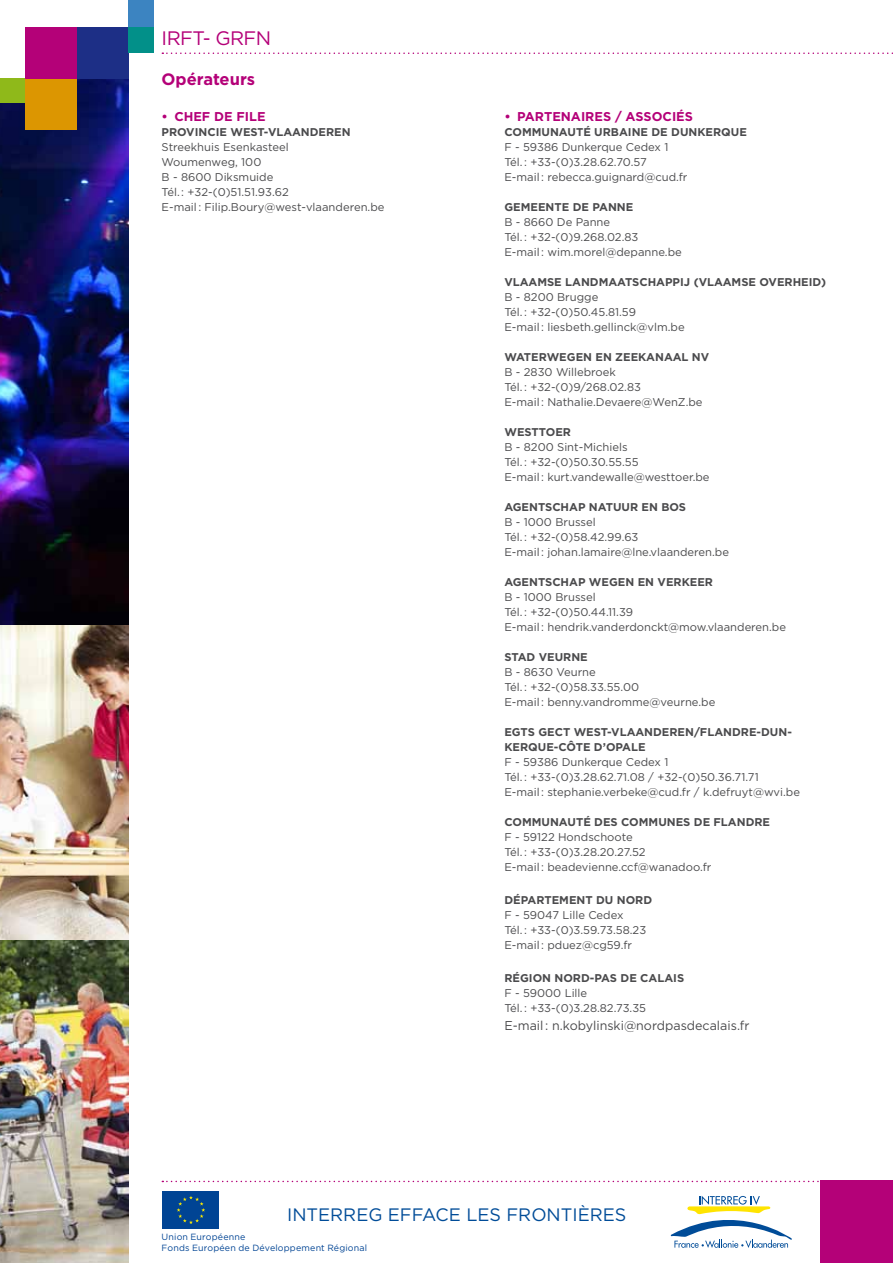
<style>
.page{position:relative;width:893px;height:1263px;background:#fff}
.page>*{position:absolute;margin:0;border:0;box-sizing:border-box;transform-origin:0 0}
.t1{font:19.5px "Gotham";letter-spacing:-.03em;color:#b40178}
.t2{font:18px "Gotham";color:#004c98}
.t3{font:700 16.5px "Gotham";letter-spacing:-.01em;color:#b40178}
.t4{font:12.75px "Gotham";color:#4b4b4d}
.t5{font:700 12.75px "Gotham";color:#b40178}
.t6{font:11.25px/15px "Gotham";color:#4b4b4d}
.t7{font:700 11.25px "Gotham";color:#4b4b4d}
.t8{font:9px/10.8px "Gotham";letter-spacing:.02em;color:#004494}
</style>
<div class="page">
<svg style="left:162px;top:1191px;width:1px;height:38px"></svg>
<div style="left:163px;top:1191px;width:56px;height:38px;background:#004494"></div>
<svg style="left:177px;top:1196px;width:28px;height:28px"></svg>
<svg style="left:670px;top:1196px;width:122px;height:52px"></svg>
<svg style="left:162px;top:53px;width:731px;height:1px"></svg>
<svg style="left:162px;top:1181px;width:659px;height:1px"></svg>
<div style="left:821px;top:1181px;width:72px;height:82px;background:#b40178"></div>
<img style="left:0;top:78px;width:128px;height:1185px">
<div style="left:0;top:78px;width:26px;height:25px;background:#8fb91a"></div>
<div style="left:26px;top:78px;width:51px;height:52px;background:#dc9601"></div>
<div style="left:26px;top:27px;width:51px;height:51px;background:#b40178"></div>
<div style="left:77px;top:27px;width:51px;height:51px;background:#1d2f86"></div>
<div style="left:128px;top:0;width:26px;height:27px;background:#3c84c1"></div>
<div style="left:128px;top:27px;width:26px;height:26px;background:#029089"></div>
<h1 class="t1" style="left:162px;top:25px;width:111px">IRFT- GRFN</h1>
<h3 class="t3" style="left:162px;top:68px;width:95px">OPÉRATEURS</h3>
<p class="t5" style="left:162px;top:108px;width:106px">• CHEF DE FI LE</p>
<p class="t7" style="left:162px;top:125px;width:189px">PROVINCI E WEST-VLAANDEREN</p>
<p class="t6" style="left:162px;top:139px;width:224px">Streekhuis Esenkasteel<br>Woumenweg, 100<br>B - 8600 Diksmuide<br>Tél. : +32-(0)51.51.93.62<br>E-mail : Filip.Boury@west-vlaanderen.be</p>
<p class="t5" style="left:504px;top:108px;width:190px">• PARTENAIRES / ASSOCI ÉS</p>
<p class="t7" style="left:504px;top:125px;width:244px">COMMUNAUTÉ URBAIN E DE DUN KERQUE</p>
<p class="t6" style="left:504px;top:139px;width:185px">F - 59386 Dunkerque Cedex 1<br>Tél. : +33-(0)3.28.62.70.57<br>E-mail : rebecca.guignard@cud.fr</p>
<p class="t7" style="left:504px;top:200px;width:130px">GEMEENTE DE PANN E</p>
<p class="t6" style="left:504px;top:214px;width:179px">B - 8660 De Panne<br>Tél. : +32-(0)9.268.02.83<br>E-mail : wim.morel@depanne.be</p>
<p class="t7" style="left:504px;top:275px;width:323px">VLAAMSE LANDMAATSCHAPPIJ (VLAAMSE OVERHEID)</p>
<p class="t6" style="left:504px;top:289px;width:182px">B - 8200 Brugge<br>Tél. : +32-(0)50.45.81.59<br>E-mail : liesbeth.gellinck@vlm.be</p>
<p class="t7" style="left:504px;top:350px;width:206px">WATERWEGEN EN ZEEKANAAL NV</p>
<p class="t6" style="left:504px;top:364px;width:200px">B - 2830 Willebroek<br>Tél. : +32-(0)9/268.02.83<br>E-mail : Nathalie.Devaere@WenZ.be</p>
<p class="t7" style="left:504px;top:425px;width:65px">WESTTOER</p>
<p class="t6" style="left:504px;top:439px;width:207px">B - 8200 Sint-Michiels<br>Tél. : +32-(0)50.30.55.55<br>E-mail : kurt.vandewalle@westtoer.be</p>
<p class="t7" style="left:504px;top:500px;width:183px">AG ENTSCHAP NATUUR EN BOS</p>
<p class="t6" style="left:504px;top:514px;width:226px">B - 1000 Brussel<br>Tél. : +32-(0)58.42.99.63<br>E-mail : johan.lamaire@lne.vlaanderen.be</p>
<p class="t7" style="left:504px;top:575px;width:207px">AGENTSCHAP WEGEN EN VERKEER</p>
<p class="t6" style="left:504px;top:589px;width:283px">B - 1000 Brussel<br>Tél. : +32-(0)50.44.11.39<br>E-mail : hendrik.vanderdonckt@mow.vlaanderen.be</p>
<p class="t7" style="left:504px;top:650px;width:85px">STAD VEURN E</p>
<p class="t6" style="left:504px;top:664px;width:212px">B - 8630 Veurne<br>Tél. : +32-(0)58.33.55.00<br>E-mail : benny.vandromme@veurne.be</p>
<p class="t7" style="left:504px;top:725px;width:228px">EGTS GECT WEST-VLAAND EREN/FLANDR</p>
<p class="t7" style="left:749px;top:725px;width:44px">E-DUN-</p>
<p class="t7" style="left:504px;top:740px;width:143px">KERQUE-CÔTE D’OPALE</p>
<p class="t6" style="left:504px;top:754px;width:297px">F - 59386 Dunkerque Cedex 1<br>Tél. : +33-(0)3.28.62.71.08 / +32-(0)50.36.71.71<br>E-mail : stephanie.verbeke@cud.fr / k.defruyt@wvi.be</p>
<p class="t7" style="left:504px;top:815px;width:242px">COMMUNAUTÉ DES COMMUN ES DE FLANDR</p>
<p class="t7" style="left:763px;top:815px;width:9px">E</p>
<p class="t6" style="left:504px;top:829px;width:208px">F - 59122 Hondschoote<br>Tél. : +33-(0)3.28.20.27.52<br>E-mail : beadevienne.ccf@wanadoo.fr</p>
<p class="t7" style="left:504px;top:893px;width:140px">DÉPARTEMENT DU NORD</p>
<p class="t6" style="left:504px;top:907px;width:143px">F - 59047 Lille Cedex<br>Tél. : +33-(0)3.59.73.58.23<br>E-mail : pduez@cg59.fr</p>
<p class="t7" style="left:504px;top:971px;width:181px">RÉGION NORD-PAS DE CALAIS</p>
<p class="t6" style="left:504px;top:985px;width:143px">F - 59000 Lille<br>Tél. : +33-(0)3.28.82.73.35</p>
<p class="t4" style="left:504px;top:1018px;width:247px">E-mail : n.kobylinski@nordpasdecalais.fr</p>
<h2 class="t2" style="left:287px;top:1203px;width:113px">INTERREG eff</h2>
<h2 class="t2" style="left:422px;top:1203px;width:206px">ace les fronti ères</h2>
<p class="t8" style="left:162px;top:1231px;width:207px">Union Européenne<br>Fonds Européen de Développement Régional</p>
</div>
